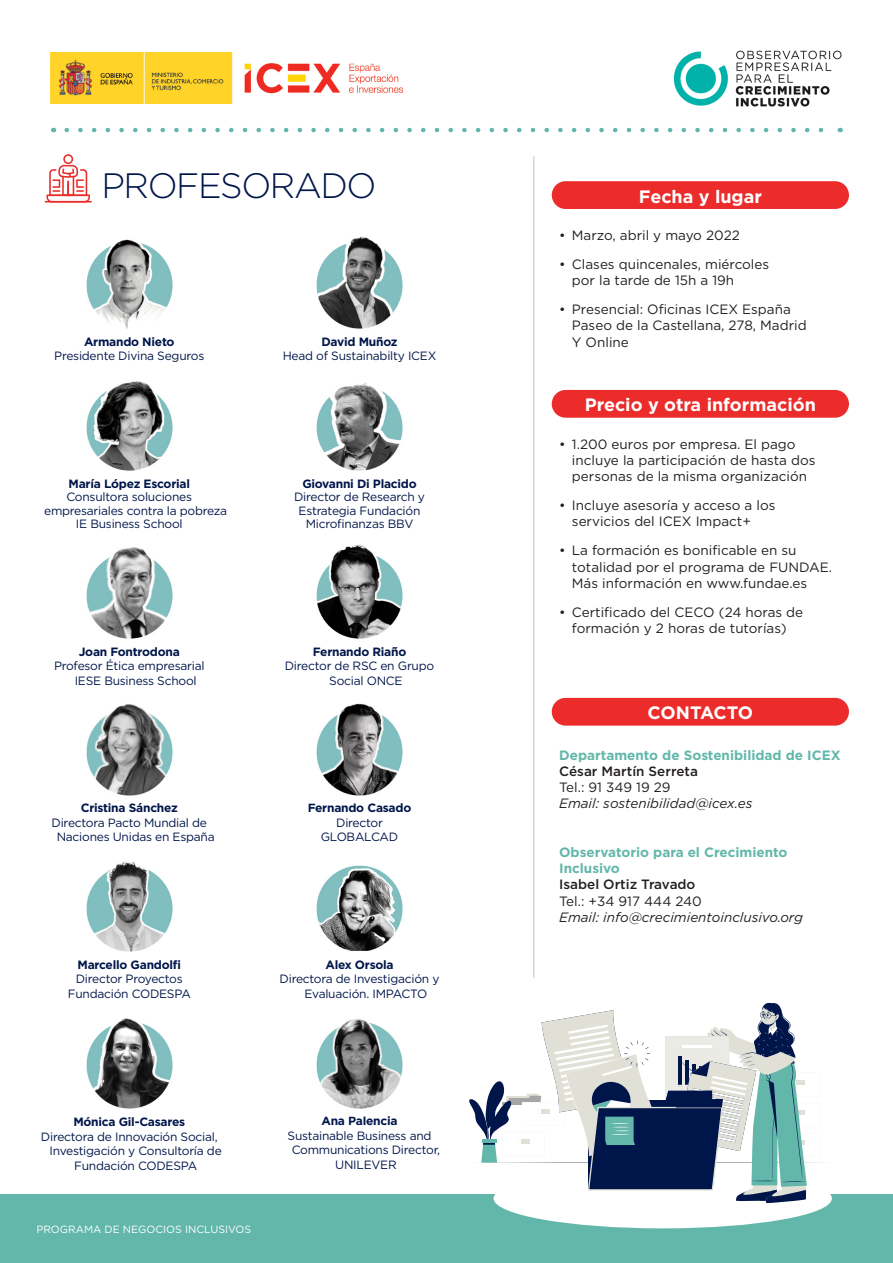
<style>
.page{position:relative;width:893px;height:1263px;background:#fff}
.page>*{position:absolute;margin:0;border:0;box-sizing:border-box;transform-origin:0 0}
.t1{font:300 35.25px "Gotham HTF";letter-spacing:-.04em;color:#00164a}
.t2{font:700 18px "Gotham HTF";color:#fff}
.t3{font:700 18px "Gotham HTF";letter-spacing:-.02em;color:#fff}
.List_Paragraph{font:13.5px/16.2px "Gotham HTF";color:#231f20}
.List_Paragraph-2{font:700 13.5px/16.2px "Gotham HTF";color:#62b7aa}
.List_Paragraph-3{font:italic 13.5px "Gotham HTF";color:#231f20}
.List_Paragraph-4{font:500 13.5px "Gotham HTF";color:#231f20}
.List_Paragraph-5{font:12px/14.4px "Gotham HTF";letter-spacing:-.02em;color:#00164a}
.List_Paragraph-6{font:700 12px "Gotham HTF";letter-spacing:-.02em;color:#00164a}
.List_Paragraph-7{font:10.5px "Gotham HTF";color:#fff}
</style>
<div class="page">
<svg style="left:67px;top:128px;width:757px;height:4px"></svg>
<img style="left:673px;top:50px;width:169px;height:57px">
<img style="left:51px;top:53px;width:352px;height:50px">
<div style="left:0;top:1195px;width:893px;height:68px;background:#62b7aa"></div>
<div style="left:494px;top:1168px;width:338px;height:60px;background:#fff;border-radius:50%"></div>
<svg style="left:469px;top:1002px;width:363px;height:201px"></svg>
<div style="left:551px;top:180px;width:299px;height:30px;background:#eb2c2b;border-radius:15px"></div>
<div style="left:550px;top:180px;width:300px;height:30px;border:2px solid #fff;border-radius:15px"></div>
<div style="left:551px;top:389px;width:299px;height:29px;background:#eb2c2b;border-radius:15px"></div>
<div style="left:550px;top:388px;width:300px;height:31px;border:2px solid #fff;border-radius:15px"></div>
<div style="left:551px;top:697px;width:299px;height:29px;background:#eb2c2b;border-radius:15px"></div>
<div style="left:550px;top:696px;width:300px;height:31px;border:2px solid #fff;border-radius:15px"></div>
<img style="left:86px;top:704px;width:87px;height:92px">
<img style="left:316px;top:703px;width:87px;height:93px">
<img style="left:86px;top:1018px;width:87px;height:91px">
<img style="left:316px;top:1019px;width:87px;height:90px">
<img style="left:316px;top:865px;width:87px;height:86px">
<img style="left:86px;top:861px;width:87px;height:91px">
<img style="left:316px;top:236px;width:87px;height:93px">
<img style="left:86px;top:239px;width:87px;height:90px">
<img style="left:86px;top:381px;width:87px;height:90px">
<img style="left:316px;top:383px;width:87px;height:88px">
<img style="left:86px;top:547px;width:87px;height:92px">
<img style="left:316px;top:544px;width:87px;height:95px">
<hr style="left:45px;top:201px;width:47px;height:1px;background:#eb2c2b">
<svg style="left:47px;top:154px;width:43px;height:47px"></svg>
<hr style="left:533px;top:156px;width:1px;height:822px;background:#d6d6d9">
<p class="t1" style="left:101px;top:166px;width:277px">PROFESORADO</p>
<p class="List_Paragraph-6" style="left:84px;top:335px;width:92px">Armando Nieto</p>
<p class="List_Paragraph-5" style="left:54px;top:349px;width:152px">Presidente Divina Seguros</p>
<p class="List_Paragraph-6" style="left:321px;top:335px;width:78px">David Muñoz</p>
<p class="List_Paragraph-5" style="left:283px;top:349px;width:155px">Head of Sustainabilty ICEX</p>
<p class="List_Paragraph-6" style="left:69px;top:477px;width:123px">María López Escorial</p>
<p class="List_Paragraph-5" style="left:44px;top:490px;width:185px;line-height:13.5px;text-indent:22px">Consultora soluciones empresariales contra la pobreza</p>
<p class="List_Paragraph-5" style="left:76px;top:517px;width:108px">IE Business School</p>
<p class="List_Paragraph-6" style="left:302px;top:477px;width:116px">Giovanni Di Placido</p>
<p class="List_Paragraph-5" style="left:294px;top:490px;width:132px">Director de Research y</p>
<p class="List_Paragraph-5" style="left:299px;top:503px;width:123px">Estrategia Fundación</p>
<p class="List_Paragraph-5" style="left:306px;top:517px;width:109px">Microfinanzas BBV</p>
<p class="List_Paragraph-6" style="left:79px;top:645px;width:103px">Joan Fontrodona</p>
<p class="List_Paragraph-5" style="left:75px;top:659px;width:131px;text-indent:-21px">Profesor Ética empresarial<br>IESE Business School</p>
<p class="List_Paragraph-6" style="left:313px;top:645px;width:95px">Fernando Riaño</p>
<p class="List_Paragraph-5" style="left:329px;top:659px;width:106px;text-indent:-44px">Director de RSC en Grupo<br>Social ONCE</p>
<p class="List_Paragraph-6" style="left:81px;top:801px;width:99px">Cristina Sánchez</p>
<p class="List_Paragraph-5" style="left:57px;top:815px;width:160px;text-indent:-5px">Directora Pacto Mundial de<br>Naciones Unidas en España</p>
<p class="List_Paragraph-6" style="left:308px;top:801px;width:105px">Fernando Casado</p>
<p class="List_Paragraph-5" style="left:336px;top:815px;width:48px">Director</p>
<p class="List_Paragraph-5" style="left:321px;top:829px;width:79px">GLOBALCAD</p>
<p class="List_Paragraph-6" style="left:78px;top:958px;width:105px">Marcello Gandolfi</p>
<p class="List_Paragraph-5" style="left:76px;top:972px;width:108px">Director Proyectos</p>
<p class="List_Paragraph-5" style="left:68px;top:986px;width:125px">Fundación CODESPA</p>
<p class="List_Paragraph-6" style="left:325px;top:958px;width:70px">Alex Orsola</p>
<p class="List_Paragraph-5" style="left:304px;top:972px;width:136px;text-indent:-25px">Directora de Investigación y<br>Evaluación. IMPACTO</p>
<p class="List_Paragraph-6" style="left:73px;top:1115px;width:113px">Mónica Gil-Casares</p>
<p class="List_Paragraph-5" style="left:41px;top:1129px;width:178px">Directora de Innovación Social,</p>
<p class="List_Paragraph-5" style="left:50px;top:1143px;width:174px">Investigación y Consultoría de</p>
<p class="List_Paragraph-5" style="left:74px;top:1158px;width:125px">Fundación CODESPA</p>
<p class="List_Paragraph-7" style="left:36px;top:1223px;width:216px">PROGRAMA DE NEGOCIOS INCLUSIVOS</p>
<p class="List_Paragraph-6" style="left:321px;top:1114px;width:78px">Ana Palencia</p>
<p class="List_Paragraph-5" style="left:288px;top:1128px;width:145px">Sustainable Business and</p>
<p class="List_Paragraph-5" style="left:292px;top:1142px;width:150px">Communications Director,</p>
<p class="List_Paragraph-5" style="left:335px;top:1157px;width:63px">UNILEVER</p>
<p class="t2" style="left:639px;top:186px;width:125px">Fecha y lugar</p>
<p class="List_Paragraph" style="left:559px;top:227px;width:182px">• Marzo, abril y mayo 2022</p>
<p class="List_Paragraph" style="left:572px;top:256px;width:199px;text-indent:-13px">• Clases quincenales, miércoles por la tarde de 15h a 19h</p>
<p class="List_Paragraph" style="left:572px;top:301px;width:236px;text-indent:-13px">• Presencial: Oficinas ICEX España<br>Paseo de la Castellana, 278, Madrid<br>Y Online</p>
<p class="t2" style="left:585px;top:394px;width:233px">Precio y otra información</p>
<p class="List_Paragraph" style="left:572px;top:436px;width:245px;text-indent:-13px">• 1.200 euros por empresa. El pago incluye la participación de hasta dos personas de la misma organización</p>
<p class="List_Paragraph" style="left:572px;top:497px;width:205px;text-indent:-13px">• Incluye asesoría y acceso a los servicios del ICEX Impact+</p>
<p class="List_Paragraph" style="left:572px;top:542px;width:262px;text-indent:-13px">• La formación es bonificable en su totalidad por el programa de FUNDAE.<br>Más información en www.fundae.es</p>
<p class="List_Paragraph" style="left:559px;top:604px;width:246px;text-align:center">• Certificado del CECO (24 horas de formación y 2 horas de tutorías)</p>
<p class="t3" style="left:648px;top:702px;width:107px">CONTACTO</p>
<p class="List_Paragraph-2" style="left:559px;top:746px;width:283px">Departamento de Sostenibilidad de ICEX</p>
<p class="List_Paragraph-4" style="left:559px;top:763px;width:140px">César Martín Serreta</p>
<p class="List_Paragraph" style="left:559px;top:779px;width:113px">Tel.: 91 349 19 29</p>
<p class="List_Paragraph-3" style="left:559px;top:796px;width:195px">Email: sostenibilidad@icex.es</p>
<p class="List_Paragraph-2" style="left:559px;top:844px;width:230px">Observatorio para el Crecimiento<br>Inclusivo</p>
<p class="List_Paragraph-4" style="left:559px;top:877px;width:138px">Isabel Ortiz Travado</p>
<p class="List_Paragraph" style="left:559px;top:892px;width:144px">Tel.: +34 917 444 240</p>
<p class="List_Paragraph-3" style="left:559px;top:909px;width:246px">Email: info@crecimientoinclusivo.org</p>
</div>
